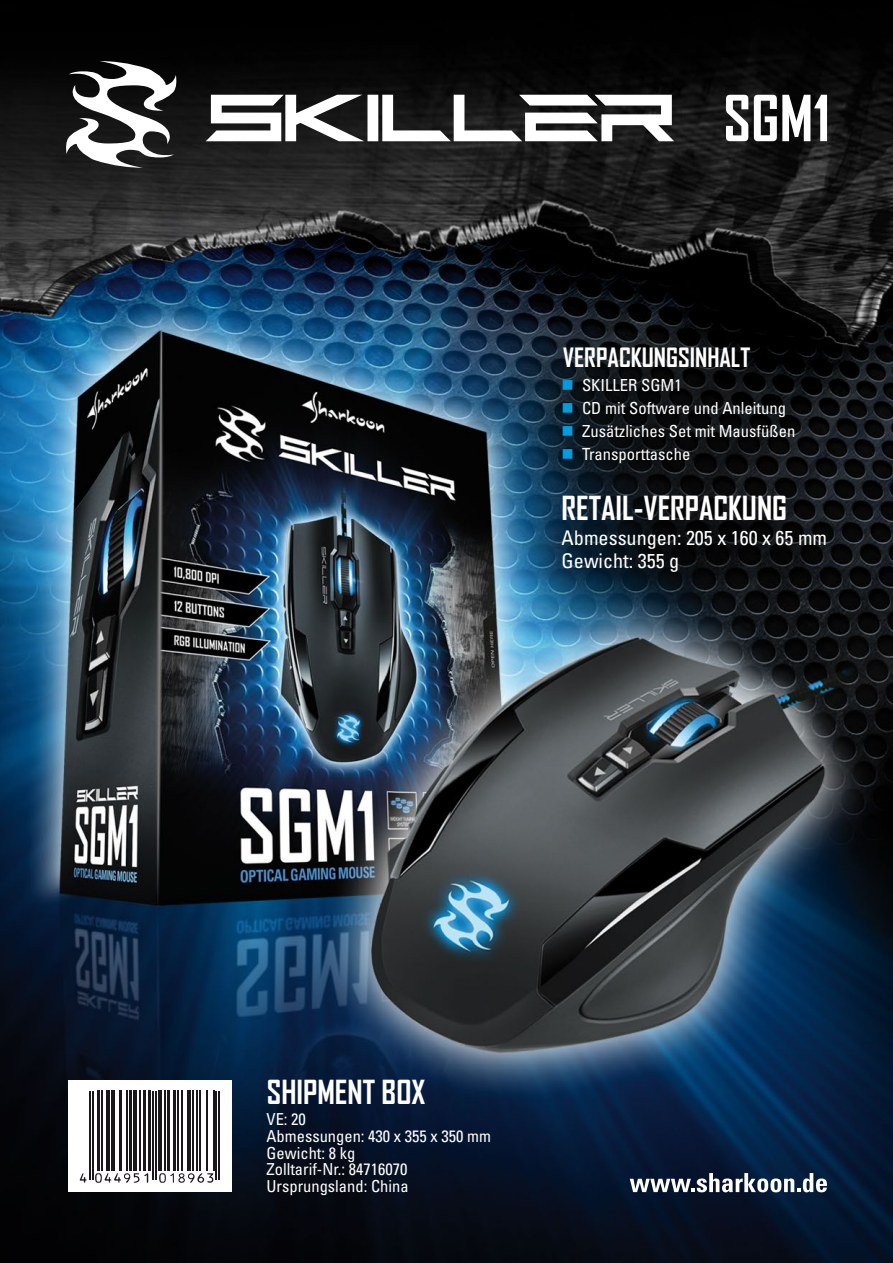
<style>
.page{position:relative;width:893px;height:1263px;background:#fff}
.page>*{position:absolute;margin:0;border:0;box-sizing:border-box;transform-origin:0 0}
.t1{font:700 60.75px "Agency FB";color:#fff}
.t2{font:700 31.8px "Agency FB";color:#fff}
.t3{font:700 25.5px "Agency FB";color:#fff}
.t4{font:condensed 20.25px/23.5px "Univers";color:#fff}
.t5{font:condensed 16.65px "Univers";color:#fff}
.t6{font:condensed 16.5px/16.8px "Univers";color:#fff}
.s1{color:#009ddf}
</style>
<div class="page">
<img style="left:0;top:0;width:893px;height:1263px">
<svg style="left:66px;top:61px;width:608px;height:107px"></svg>
<svg style="left:814px;top:95px;width:13px;height:46px"></svg>
<svg style="left:630px;top:1173px;width:197px;height:19px"></svg>
<div style="left:68px;top:1080px;width:163px;height:112px;background:#fff"></div>
<hr style="left:90px;top:1091px;width:1px;height:88px;background:#1a171b">
<hr style="left:92px;top:1091px;width:1px;height:88px;background:#1a171b">
<hr style="left:98px;top:1091px;width:2px;height:80px;background:#1a171b">
<hr style="left:102px;top:1091px;width:1px;height:80px;background:#1a171b">
<hr style="left:106px;top:1091px;width:4px;height:80px;background:#1a171b">
<hr style="left:111px;top:1091px;width:2px;height:80px;background:#1a171b">
<hr style="left:114px;top:1091px;width:1px;height:80px;background:#1a171b">
<hr style="left:120px;top:1091px;width:2px;height:80px;background:#1a171b">
<hr style="left:126px;top:1091px;width:1px;height:80px;background:#1a171b">
<hr style="left:129px;top:1091px;width:3px;height:80px;background:#1a171b">
<hr style="left:133px;top:1091px;width:4px;height:80px;background:#1a171b">
<hr style="left:140px;top:1091px;width:1px;height:80px;background:#1a171b">
<hr style="left:143px;top:1091px;width:2px;height:80px;background:#1a171b">
<hr style="left:148px;top:1091px;width:3px;height:80px;background:#1a171b">
<hr style="left:153px;top:1091px;width:1px;height:88px;background:#1a171b">
<hr style="left:155px;top:1091px;width:1px;height:88px;background:#1a171b">
<hr style="left:158px;top:1091px;width:4px;height:80px;background:#1a171b">
<hr style="left:165px;top:1091px;width:1px;height:80px;background:#1a171b">
<hr style="left:168px;top:1091px;width:2px;height:80px;background:#1a171b">
<hr style="left:173px;top:1091px;width:3px;height:80px;background:#1a171b">
<hr style="left:177px;top:1091px;width:1px;height:80px;background:#1a171b">
<hr style="left:182px;top:1091px;width:1px;height:80px;background:#1a171b">
<hr style="left:187px;top:1091px;width:4px;height:80px;background:#1a171b">
<hr style="left:193px;top:1091px;width:1px;height:80px;background:#1a171b">
<hr style="left:197px;top:1091px;width:1px;height:80px;background:#1a171b">
<hr style="left:200px;top:1091px;width:1px;height:80px;background:#1a171b">
<hr style="left:206px;top:1091px;width:1px;height:80px;background:#1a171b">
<hr style="left:213px;top:1091px;width:2px;height:80px;background:#1a171b">
<hr style="left:216px;top:1091px;width:1px;height:88px;background:#1a171b">
<hr style="left:219px;top:1091px;width:1px;height:88px;background:#1a171b">
<svg style="left:80px;top:1173px;width:7px;height:10px"></svg>
<svg style="left:95px;top:1173px;width:53px;height:10px"></svg>
<svg style="left:159px;top:1173px;width:54px;height:10px"></svg>
<h1 class="t1" style="left:723px;top:81px;width:91px">SGM</h1>
<h3 class="t3" style="left:563px;top:342px;width:189px">VERPACKUNGSINHALT</h3>
<p class="t5" style="left:562px;top:375px;width:122px"><span class="s1">■</span> SKILLER SGM1</p>
<p class="t5" style="left:562px;top:398px;width:226px"><span class="s1">■</span> CD mit Software und Anleitung</p>
<p class="t5" style="left:562px;top:421px;width:235px"><span class="s1">■</span> Zusätzliches Set mit Mausfüßen</p>
<p class="t5" style="left:562px;top:444px;width:130px"><span class="s1">■</span> Transporttasche</p>
<h2 class="t2" style="left:562px;top:488px;width:227px">RETAIL-VERPACKUNG</h2>
<p class="t4" style="left:562px;top:525px;width:267px">Abmessungen: 205 x 160 x 65 mm<br>Gewicht: 355 g</p>
<h2 class="t2" style="left:267px;top:1072px;width:160px">SHIPMENT BOX</h2>
<p class="t6" style="left:267px;top:1110px;width:226px">VE: 20<br>Abmessungen: 430 x 355 x 350 mm<br>Gewicht: 8 kg<br>Zolltarif-Nr.: 84716070<br>Ursprungsland: China</p>
</div>
